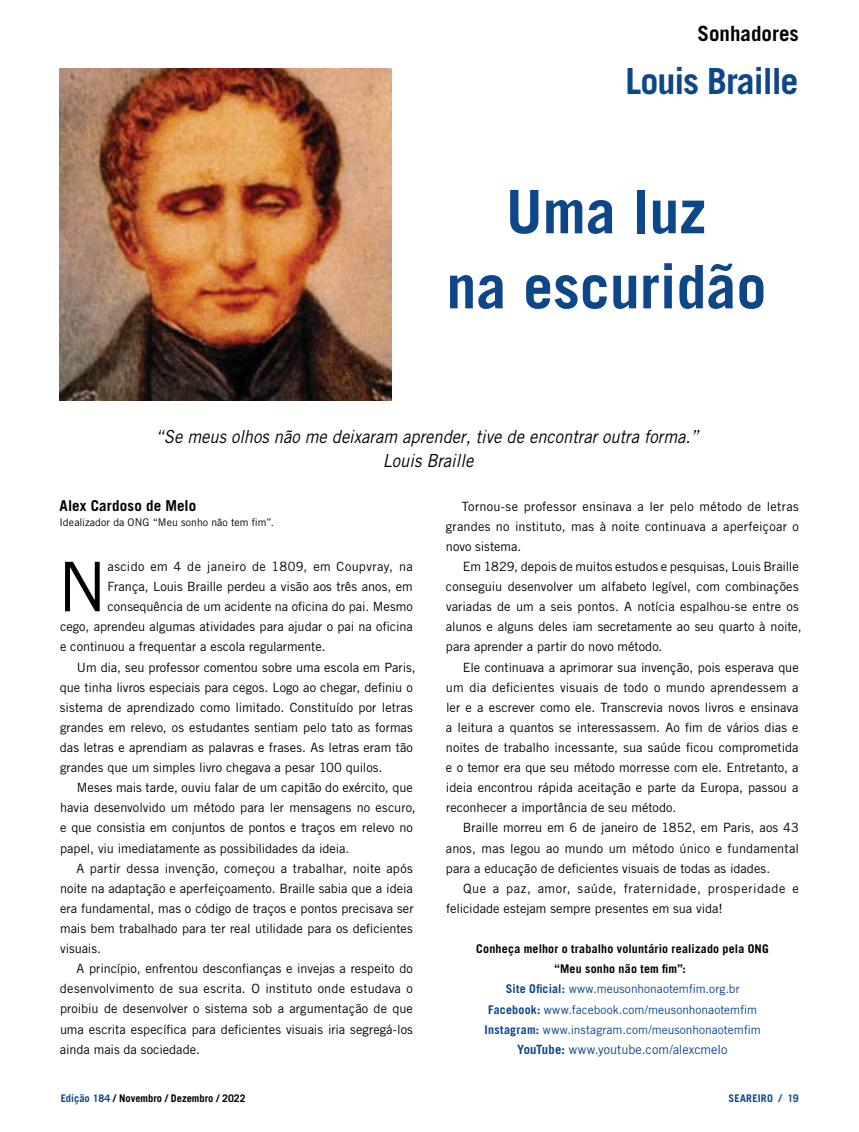
<style>
.page{position:relative;width:859px;height:1132px;background:#fff}
.page>*{position:absolute;margin:0;border:0;box-sizing:border-box;transform-origin:0 0}
.t1{font:68.4px "Trade Gothic LT Std";color:#000}
.t2{font:700 60px/75px "Trade Gothic LT Std";color:#0d4689;text-align:center}
.t3{font:700 36px "Trade Gothic LT Std";letter-spacing:-.03em;color:#0d4689}
.t4{font:700 21px "Trade Gothic LT Std";color:#000}
.t5{font:italic 18px/24px "Trade Gothic LT Std";color:#000;text-align:center;scale:.92 1}
.t6{font:700 15px "Trade Gothic LT Std";letter-spacing:.01em;color:#000}
.t7{font:12.75px/20.1px "Trade Gothic LT Std";color:#000;text-align:justify}
.t8{font:12.75px/20.1px "Trade Gothic LT Std";letter-spacing:.02em;color:#000}
.t9{font:12.75px "Trade Gothic LT Std";letter-spacing:.025em;color:#000}
.t10{font:12.75px "Trade Gothic LT Std";color:#0d4689}
.t11{font:12px/20.1px "Trade Gothic LT Std";letter-spacing:.005em;color:#0d4689;text-align:center}
.t12{font:10.5px "Trade Gothic LT Std";letter-spacing:.005em;color:#000}
.t13{font:700 10.5px "Trade Gothic LT Std";color:#000}
.t14{font:700 10.5px "Trade Gothic LT Std";letter-spacing:.02em;color:#0d4689}
.s1{font-weight:700;color:#000}
.s2{font-weight:700}
.s3{color:#0d4689}
</style>
<div class="page">
<img style="left:60px;top:68px;width:331px;height:332px">
<h3 class="t4" style="left:697px;top:20px;width:103px">Sonhadores</h3>
<h3 class="t3" style="left:626px;top:59px;width:175px">Louis Braille</h3>
<h2 class="t2" style="left:446px;top:173px;width:321px">Uma luz<br>na escuridão</h2>
<h3 class="t5" style="left:156px;top:425px;width:592px">“Se meus olhos não me deixaram aprender, tive de encontrar outra forma.”<br>Louis Braille</h3>
<p class="t6" style="left:60px;top:496px;width:138px">Alex Cardoso de Melo</p>
<p class="t12" style="left:60px;top:516px;width:216px">Idealizador da ONG “Meu sonho não tem fim”.</p>
<h1 class="t1" style="left:58px;top:545px;width:51px">N</h1>
<p class="t9" style="left:108px;top:558px;width:307px">ascido em 4 de janeiro de 1809, em Coupvray, na</p>
<p class="t7" style="left:108px;top:576px;width:307px">França, Louis Braille perdeu a visão aos três anos, em</p>
<p class="t7" style="left:108px;top:596px;width:307px">consequência de um acidente na oficina do pai. Mesmo</p>
<p class="t7" style="left:60px;top:616px;width:354px">cego, aprendeu algumas atividades para ajudar o pai na oficina</p>
<p class="t7" style="left:60px;top:636px;width:267px">e continuou a frequentar a escola regularmente.</p>
<p class="t7" style="left:77px;top:656px;width:340px">Um dia, seu professor comentou sobre uma escola em Paris,</p>
<p class="t7" style="left:60px;top:676px;width:354px">que tinha livros especiais para cegos. Logo ao chegar, definiu o</p>
<p class="t7" style="left:60px;top:696px;width:354px">sistema de aprendizado como limitado. Constituído por letras</p>
<p class="t7" style="left:60px;top:717px;width:354px">grandes em relevo, os estudantes sentiam pelo tato as formas</p>
<p class="t7" style="left:60px;top:737px;width:354px">das letras e aprendiam as palavras e frases. As letras eram tão</p>
<p class="t7" style="left:60px;top:757px;width:324px">grandes que um simples livro chegava a pesar 100 quilos.</p>
<p class="t7" style="left:77px;top:777px;width:337px">Meses mais tarde, ouviu falar de um capitão do exército, que</p>
<p class="t7" style="left:60px;top:797px;width:357px">havia desenvolvido um método para ler mensagens no escuro,</p>
<p class="t7" style="left:60px;top:817px;width:354px">e que consistia em conjuntos de pontos e traços em relevo no</p>
<p class="t7" style="left:60px;top:837px;width:291px">papel, viu imediatamente as possibilidades da ideia.</p>
<p class="t7" style="left:77px;top:857px;width:338px">A partir dessa invenção, começou a trabalhar, noite após</p>
<p class="t7" style="left:60px;top:877px;width:354px">noite na adaptação e aperfeiçoamento. Braille sabia que a ideia</p>
<p class="t7" style="left:60px;top:897px;width:355px">era fundamental, mas o código de traços e pontos precisava ser</p>
<p class="t7" style="left:60px;top:917px;width:354px">mais bem trabalhado para ter real utilidade para os deficientes</p>
<p class="t7" style="left:60px;top:938px;width:42px">visuais.</p>
<p class="t7" style="left:77px;top:958px;width:338px">A princípio, enfrentou desconfianças e invejas a respeito do</p>
<p class="t7" style="left:60px;top:978px;width:354px">desenvolvimento de sua escrita. O instituto onde estudava o</p>
<p class="t7" style="left:60px;top:998px;width:354px">proibiu de desenvolver o sistema sob a argumentação de que</p>
<p class="t7" style="left:60px;top:1018px;width:354px">uma escrita específica para deficientes visuais iria segregá-los</p>
<p class="t7" style="left:60px;top:1038px;width:142px">ainda mais da sociedade.</p>
<p class="t7" style="left:446px;top:495px;width:354px;text-indent:16px">Tornou-se professor ensinava a ler pelo método de letras grandes no instituto, mas à noite continuava a aperfeiçoar o novo sistema.</p>
<p class="t7" style="left:446px;top:556px;width:357px;text-align:left;text-indent:17px">Em 1829, depois de muitos estudos e pesquisas, Louis Braille conseguiu desenvolver um alfabeto legível, com combinações variadas de um a seis pontos. A notícia espalhou-se entre os alunos e alguns deles iam secretamente ao seu quarto à noite, para aprender a partir do novo método.</p>
<p class="t7" style="left:446px;top:656px;width:354px;text-indent:17px">Ele continuava a aprimorar sua invenção, pois esperava que um dia deficientes visuais de todo o mundo aprendessem a ler e a escrever como ele. Transcrevia novos livros e ensinava a leitura a quantos se interessassem. Ao fim de vários dias e noites de trabalho incessante, sua saúde ficou comprometida e o temor era que seu método morresse com ele. Entretanto, a ideia encontrou rápida aceitação e parte da Europa, passou a reconhecer a importância de seu método.</p>
<p class="t7" style="left:446px;top:817px;width:355px;text-indent:17px">Braille morreu em 6 de janeiro de 1852, em Paris, aos 43 anos, mas legou ao mundo um método único e fundamental para a educação de deficientes visuais de todas as idades.</p>
<p class="t8" style="left:446px;top:877px;width:354px;text-indent:17px">Que a paz, amor, saúde, fraternidade, prosperidade e felicidade estejam sempre presentes em sua vida!</p>
<p class="t11" style="left:476px;top:938px;width:294px"><span class="s1">Conheça melhor o trabalho voluntário realizado pela ONG “Meu sonho não tem fim”:<br></span><span class="s2">Site Oficial:</span> www.meusonhonaotemfim.org.br<br><span class="s2">Facebook:</span> www.facebook.com/meusonhonaotemfim <span class="s2">Instagram:</span> www.instagram.com/meusonhonaotemfim</p>
<p class="t10" style="left:517px;top:1041px;width:212px"><span class="s2">YouTube:</span> www.youtube.com/alexcmelo</p>
<p class="t13" style="left:61px;top:1091px;width:186px"><span class="s3">Edição 184</span> / Novembro / Dezembro / 2022</p>
<p class="t14" style="left:728px;top:1091px;width:72px">SEAREIRO / 19</p>
</div>
